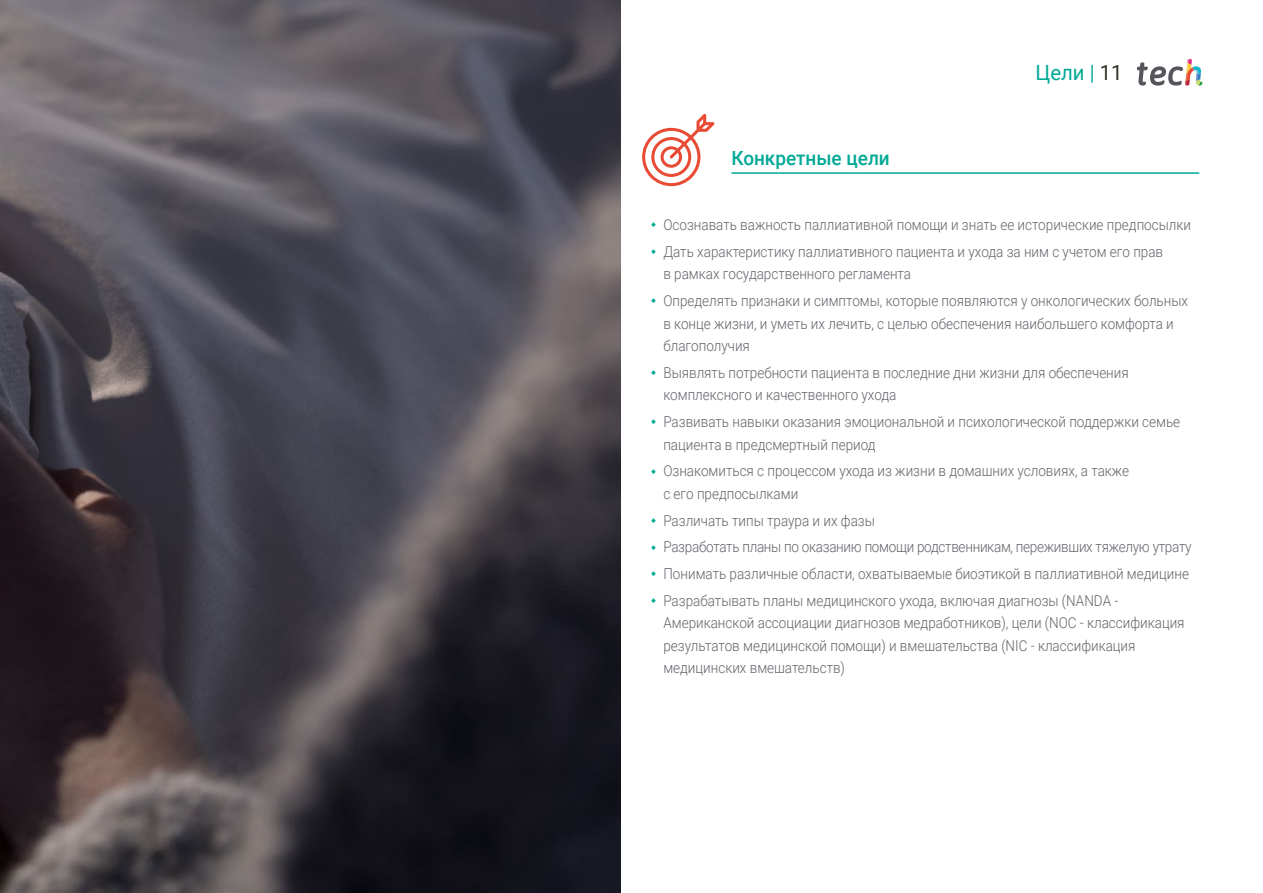
<style>
.page{position:relative;width:1263px;height:893px;background:#fff}
.page>*{position:absolute;margin:0;border:0;box-sizing:border-box;transform-origin:0 0}
.t1{font:21px "Roboto";color:#00a996}
.t2{font:500 19.5px "Roboto";color:#00a996}
.t3{font:300 15px/22.5px "Roboto";color:#61646a;scale:.9 1}
.s1{color:#312e20}
</style>
<div class="page">
<img style="left:0;top:0;width:621px;height:893px">
<svg style="left:1137px;top:59px;width:65px;height:27px"></svg>
<svg style="left:642px;top:114px;width:72px;height:72px"></svg>
<hr style="left:731px;top:173px;width:468px;height:1px;background:#00a996">
<h2 class="t2" style="left:731px;top:144px;width:160px">Конкретные цели</h2>
<h1 class="t1" style="left:1035px;top:57px;width:89px">Цели | <span class="s1">11</span></h1>
<p class="t3" style="left:663px;top:211px;width:588px;line-height:26.7px">Осознавать важность паллиативной помощи и знать ее исторические предпосылки<br>Дать характеристику паллиативного пациента и ухода за ним с учетом его прав</p>
<p class="t3" style="left:663px;top:260px;width:585px;line-height:26.7px">в рамках государственного регламента<br>Определять признаки и симптомы, которые появляются у онкологических больных</p>
<p class="t3" style="left:663px;top:311px;width:569px">в конце жизни, и уметь их лечить, с целью обеспечения наибольшего комфорта и благополучия</p>
<p class="t3" style="left:663px;top:361px;width:519px">Выявлять потребности пациента в последние дни жизни для обеспечения комплексного и качественного ухода</p>
<p class="t3" style="left:663px;top:410px;width:576px">Развивать навыки оказания эмоциональной и психологической поддержки семье пациента в предсмертный период</p>
<p class="t3" style="left:663px;top:459px;width:519px">Ознакомиться с процессом ухода из жизни в домашних условиях, а также с его предпосылками</p>
<p class="t3" style="left:663px;top:506px;width:588px;line-height:26.7px">Различать типы траура и их фазы<br>Разработать планы по оказанию помощи родственникам, переживших тяжелую утрату Понимать различные области, охватываемые биоэтикой в паллиативной медицине Разрабатывать планы медицинского ухода, включая диагнозы (NANDA -</p>
<p class="t3" style="left:663px;top:611px;width:581px">Американской ассоциации диагнозов медработников), цели (NOC - классификация результатов медицинской помощи) и вмешательства (NIC - классификация медицинских вмешательств)</p>
</div>
